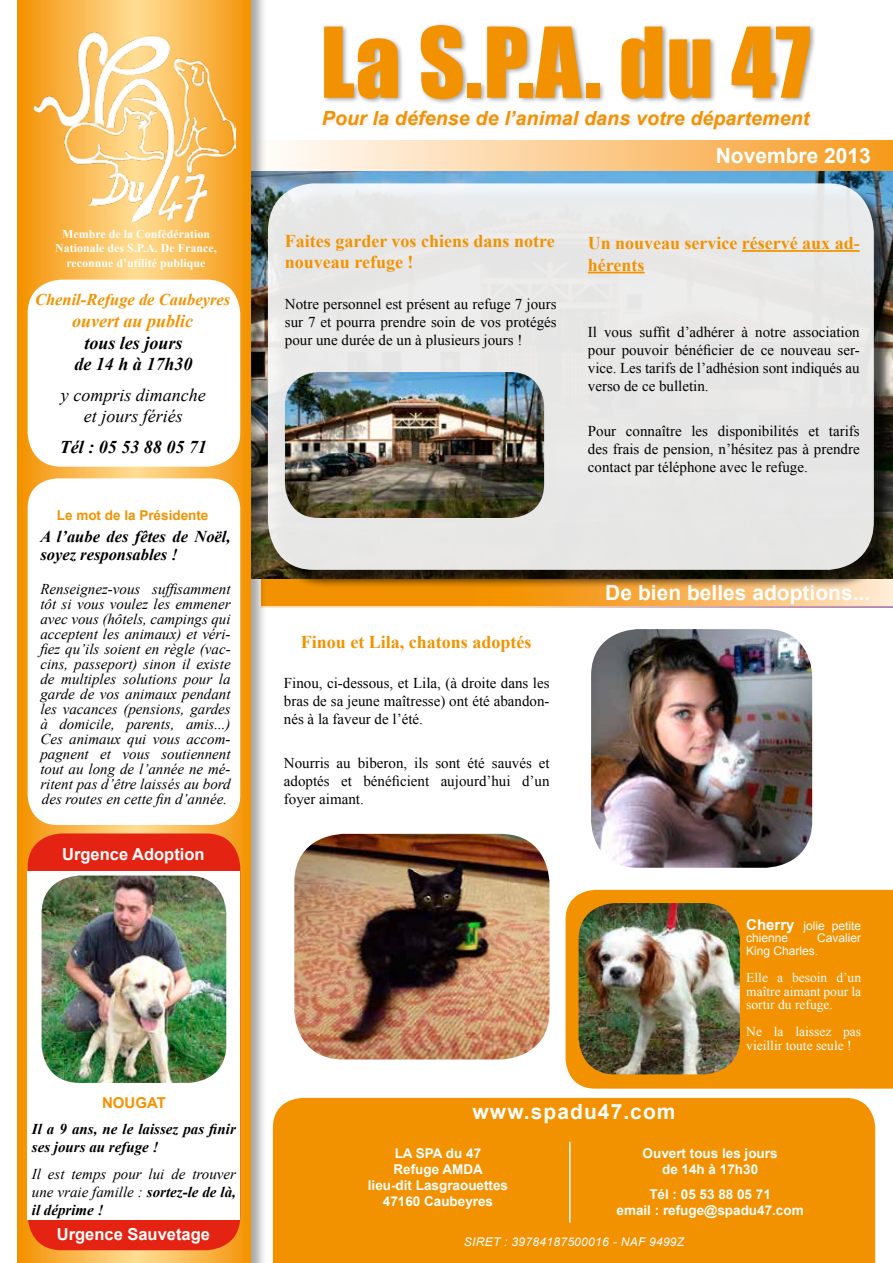
<style>
.page{position:relative;width:893px;height:1263px;background:#fff}
.page>*{position:absolute;margin:0;border:0;box-sizing:border-box;transform-origin:0 0}
.t1{font:90px "Impact";color:#f39200}
.t2{font:700 21px "Arial";color:#fff}
.t3{font:700 21px "Arial";letter-spacing:.05em;color:#fff}
.t4{font:italic 700 19.5px "Arial";letter-spacing:.01em;color:#f39200}
.t5{font:700 18px/21.6px "Times New Roman";color:#f39200}
.t6{font:italic 700 18px/21.6px "Times New Roman";color:#000;text-align:center}
.t7{font:italic 18px/21.6px "Times New Roman";color:#000;text-align:center}
.t8{font:italic 700 18px "Times New Roman";color:#f39200}
.t9{font:italic 700 16.5px/18px "Times New Roman";color:#000}
.t10{font:700 16.5px "Arial";color:#fff}
.t11{font:italic 700 16.5px "Times New Roman";color:#f39200}
.t12{font:15px/18px "Times New Roman";color:#000;text-align:justify}
.t13{font:italic 15px/15px "Times New Roman";color:#000;text-align:justify}
.t14{font:italic 700 15px/18px "Times New Roman";color:#000}
.t15{font:700 15px "Arial";color:#f39200}
.t16{font:700 13.5px/16.2px "Arial";color:#fff;text-align:center}
.t17{font:13.5px/13.5px "Times New Roman";color:#fff;text-align:justify}
.t18{font:700 13.5px "Arial";color:#f39200}
.t19{font:700 12px/14.4px "Times New Roman";color:#fff;text-align:center}
.t20{font:12px/12px "Arial";color:#fff}
.t21{font:italic 12px "Arial";letter-spacing:.025em;color:#fff}
.s1{font-weight:700}
.s2{font-weight:700;font-size:15px}
.s3{font-family:"Times New Roman";font-size:13.5px}
</style>
<div class="page">
<div style="left:273px;top:1098px;width:602px;height:165px;background:#f39200"></div>
<hr style="left:569px;top:1142px;width:2px;height:80px;background:#fff">
<svg style="left:268px;top:578px;width:625px;height:30px;background:#f4ab47"></svg>
<img style="left:294px;top:834px;width:255px;height:225px">
<img style="left:591px;top:629px;width:221px;height:239px">
<img style="left:268px;top:140px;width:625px;height:438px">
<div style="left:270px;top:186px;width:622px;height:402px;background:#000;opacity:.75"></div>
<div style="left:268px;top:183px;width:606px;height:387px;background:#e8e7e6;border-radius:47px"></div>
<img style="left:285px;top:372px;width:259px;height:146px">
<hr style="left:742px;top:250px;width:118px;height:2px;background:#f39200">
<hr style="left:588px;top:272px;width:56px;height:1px;background:#f39200">
<div style="left:247px;top:141px;width:646px;height:29px;background:linear-gradient(to right,#fff,#f69b22)"></div>
<div style="left:17px;top:0;width:251px;height:1263px;background:#000;opacity:.35"></div>
<svg style="left:18px;top:0;width:232px;height:1263px;background:#f6a82e"></svg>
<img style="left:32px;top:23px;width:204px;height:200px">
<div style="left:28px;top:280px;width:212px;height:187px;background:#fff;border-radius:34px"></div>
<div style="left:28px;top:478px;width:212px;height:347px;background:#fff;border-radius:30px"></div>
<div style="left:28px;top:833px;width:212px;height:417px;background:#e42313;border-radius:34px"></div>
<div style="left:566px;top:890px;width:327px;height:199px;background:#f39200"></div>
<img style="left:579px;top:903px;width:161px;height:171px">
<div style="left:28px;top:871px;width:212px;height:348px;background:#fff"></div>
<img style="left:42px;top:875px;width:184px;height:208px">
<div style="left:321px;top:22px;width:495px;height:84px;background:#000;opacity:.35"></div>
<div style="left:321px;top:108px;width:496px;height:27px;background:#fbfbfb"></div>
<p class="t19" style="left:55px;top:226px;width:163px">Membre de la Confédération<br>Nationale des S.P.A. De France, reconnue d’utilité publique</p>
<p class="t11" style="left:35px;top:288px;width:197px">Chenil-Refuge de Caubeyres</p>
<p class="t8" style="left:72px;top:308px;width:123px">ouvert au public</p>
<p class="t6" style="left:74px;top:331px;width:120px">tous les jours de 14 h à 17h30</p>
<p class="t7" style="left:61px;top:384px;width:146px">y compris dimanche et jours fériés</p>
<p class="t6" style="left:60px;top:436px;width:148px">Tél : 05 53 88 05 71</p>
<p class="t18" style="left:57px;top:506px;width:153px">Le mot de la Présidente</p>
<p class="t9" style="left:40px;top:527px;width:192px">A l’aube des fêtes de Noël, soyez responsables !</p>
<p class="t13" style="left:40px;top:581px;width:192px">Renseignez-vous suffisamment tôt si vous voulez les emmener avec vous (hôtels, campings qui acceptent les animaux) et véri&shy;fiez qu’ils soient en règle (vac&shy;cins, passeport) sinon il existe de multiples solutions pour la garde de vos animaux pendant les vacances (pensions, gardes à domicile, parents, amis...)<br>Ces animaux qui vous accom&shy;pagnent et vous soutiennent tout au long de l’année ne mé&shy;ritent pas d’être laissés au bord des routes en cette fin d’année.</p>
<p class="t10" style="left:62px;top:843px;width:144px">Urgence Adoption</p>
<p class="t15" style="left:102px;top:1092px;width:65px">NOUGAT</p>
<p class="t14" style="left:32px;top:1119px;width:206px">Il a 9 ans, ne le laissez pas finir ses jours au refuge !</p>
<p class="t13" style="left:32px;top:1164px;width:206px;line-height:18px">Il est temps pour lui de trouver une vraie famille : <span class="s1">sortez-le de là, il déprime !</span></p>
<p class="t10" style="left:57px;top:1223px;width:155px">Urgence Sauvetage</p>
<h1 class="t1" style="left:320px;top:-7px;width:492px">La S.P.A. du 47</h1>
<h3 class="t4" style="left:322px;top:105px;width:489px">Pour la défense de l’animal dans votre département</h3>
<p class="t5" style="left:285px;top:229px;width:271px">Faites garder vos chiens dans notre nouveau refuge !</p>
<p class="t12" style="left:285px;top:294px;width:273px">Notre personnel est présent au refuge 7 jours sur 7 et pourra prendre soin de vos protégés pour une durée de un à plusieurs jours !</p>
<h2 class="t2" style="left:716px;top:142px;width:157px">Novembre 2013</h2>
<p class="t5" style="left:588px;top:232px;width:273px">Un nouveau service réservé aux ad&shy;hérents</p>
<p class="t12" style="left:588px;top:323px;width:273px">Il vous suffit d’adhérer à notre association pour pouvoir bénéficier de ce nouveau ser&shy;vice. Les tarifs de l’adhésion sont indiqués au verso de ce bulletin.</p>
<p class="t12" style="left:588px;top:422px;width:273px">Pour connaître les disponibilités et tarifs des frais de pension, n’hésitez pas à prendre contact par téléphone avec le refuge.</p>
<p class="t5" style="left:301px;top:630px;width:232px">Finou et Lila, chatons adoptés</p>
<p class="t12" style="left:284px;top:673px;width:267px">Finou, ci-dessous, et Lila, (à droite dans les bras de sa jeune maîtresse) ont été abandon&shy;nés à la faveur de l’été.</p>
<p class="t12" style="left:284px;top:754px;width:267px">Nourris au biberon, ils sont été sauvés et adoptés et bénéficient aujourd’hui d’un foyer aimant.</p>
<h2 class="t2" style="left:605px;top:579px;width:266px">De bien belles adoptions...</h2>
<p class="t20" style="left:746px;top:919px;width:116px"><span class="s2">Cherry</span> jolie petite chienne</p>
<p class="t20" style="left:746px;top:931px;width:116px;line-height:13.5px;text-indent:71px">Cavalier<br>King Charles<span class="s3">.</span></p>
<p class="t17" style="left:746px;top:970px;width:116px">Elle a besoin d’un maître aimant pour la sortir du refuge.</p>
<p class="t17" style="left:746px;top:1024px;width:116px">Ne la laissez pas vieillir toute seule !</p>
<h2 class="t3" style="left:473px;top:1097px;width:204px">www.spadu47.com</h2>
<p class="t16" style="left:368px;top:1145px;width:142px">LA SPA du 47<br>Refuge AMDA<br>lieu-dit Lasgraouettes<br>47160 Caubeyres</p>
<p class="t16" style="left:643px;top:1145px;width:137px">Ouvert tous les jours de 14h à 17h30</p>
<p class="t16" style="left:616px;top:1186px;width:189px">Tél : 05 53 88 05 71<br>email : refuge@spadu47.com</p>
<p class="t21" style="left:464px;top:1234px;width:222px">SIRET : 39784187500016 - NAF 9499Z</p>
</div>
